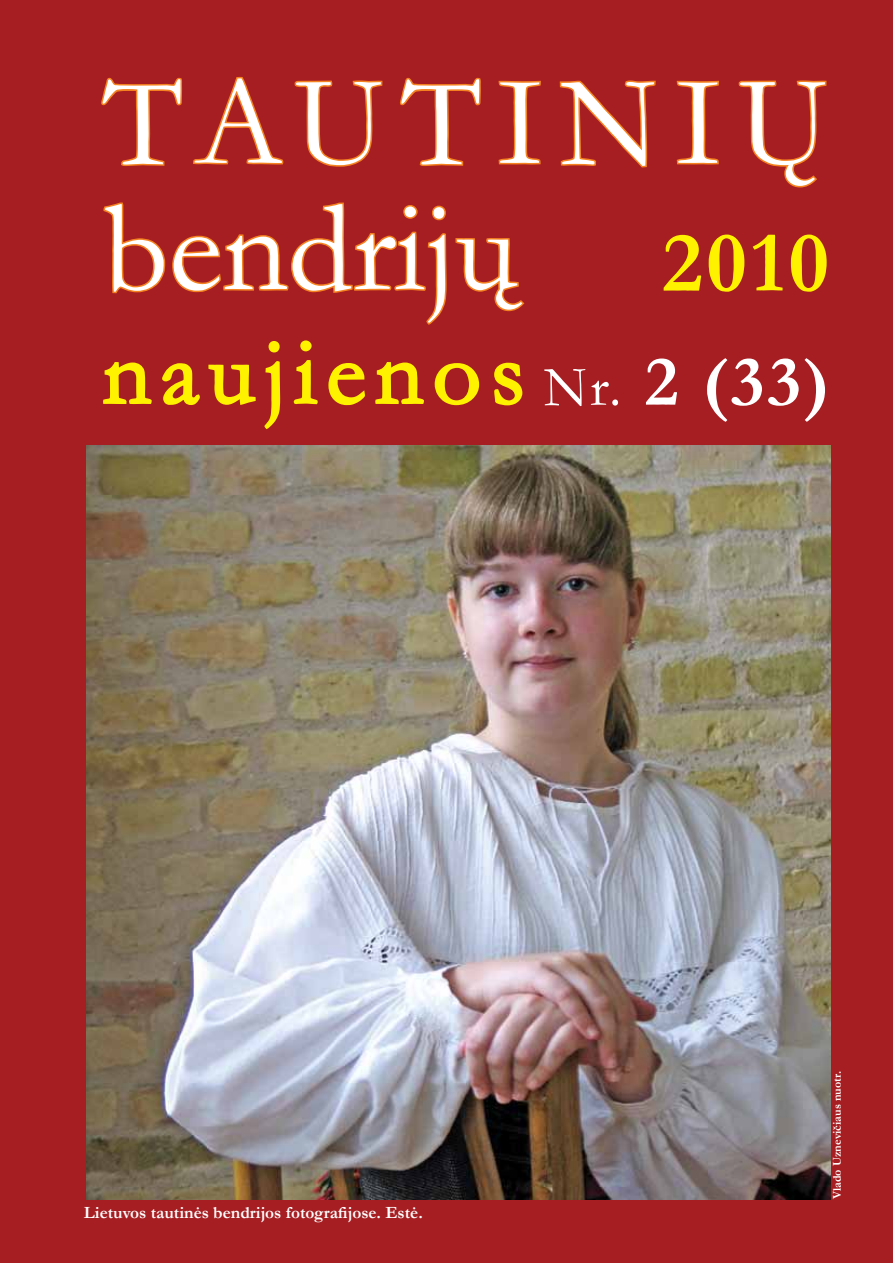
<style>
.page{position:relative;width:893px;height:1263px;background:#a61e22}
.page>*{position:absolute;margin:0;border:0;box-sizing:border-box;transform-origin:0 0}
.t1{font:129px/126px "Garamond";letter-spacing:.04em;color:#fff}
.t2{font:94.5px "Garamond";letter-spacing:.1em;color:#fff200}
.t3{font:700 87px "Garamond";color:#fff200}
.t4{font:700 72px "Garamond";color:#fff}
.t5{font:700 17.25px "Garamond";color:#fff}
.t6{font:700 12px "Garamond";color:#fff}
.s1{font-weight:400;font-size:57px}
</style>
<div class="page">
<div style="left:558px;top:0;width:99px;height:440px;background:#a61e22"></div>
<svg style="left:675px;top:0;width:45px;height:166px;background:#ae2921"></svg>
<svg style="left:737px;top:79px;width:91px;height:110px;background:#b32e21"></svg>
<svg style="left:100px;top:0;width:442px;height:445px;background:#ad2a20"></svg>
<img style="left:86px;top:445px;width:745px;height:754px">
<p class="t1" style="left:103px;top:56px;width:728px">TAUTINIŲ bendrijų</p>
<p class="t2" style="left:103px;top:309px;width:423px">naujienos</p>
<p class="t3" style="left:662px;top:204px;width:169px">2010</p>
<p class="t4" style="left:544px;top:333px;width:287px"><span class="s1">Nr.</span> 2 (33)</p>
<p class="t5" style="left:84px;top:1201px;width:340px">Lietuvos tautinės bendrijos fotografijose. Estė.</p>
<p class="t6" style="left:829px;top:1199px;width:129px;rotate:-90deg">Vlado Uznevičiaus nuotr.</p>
</div>
